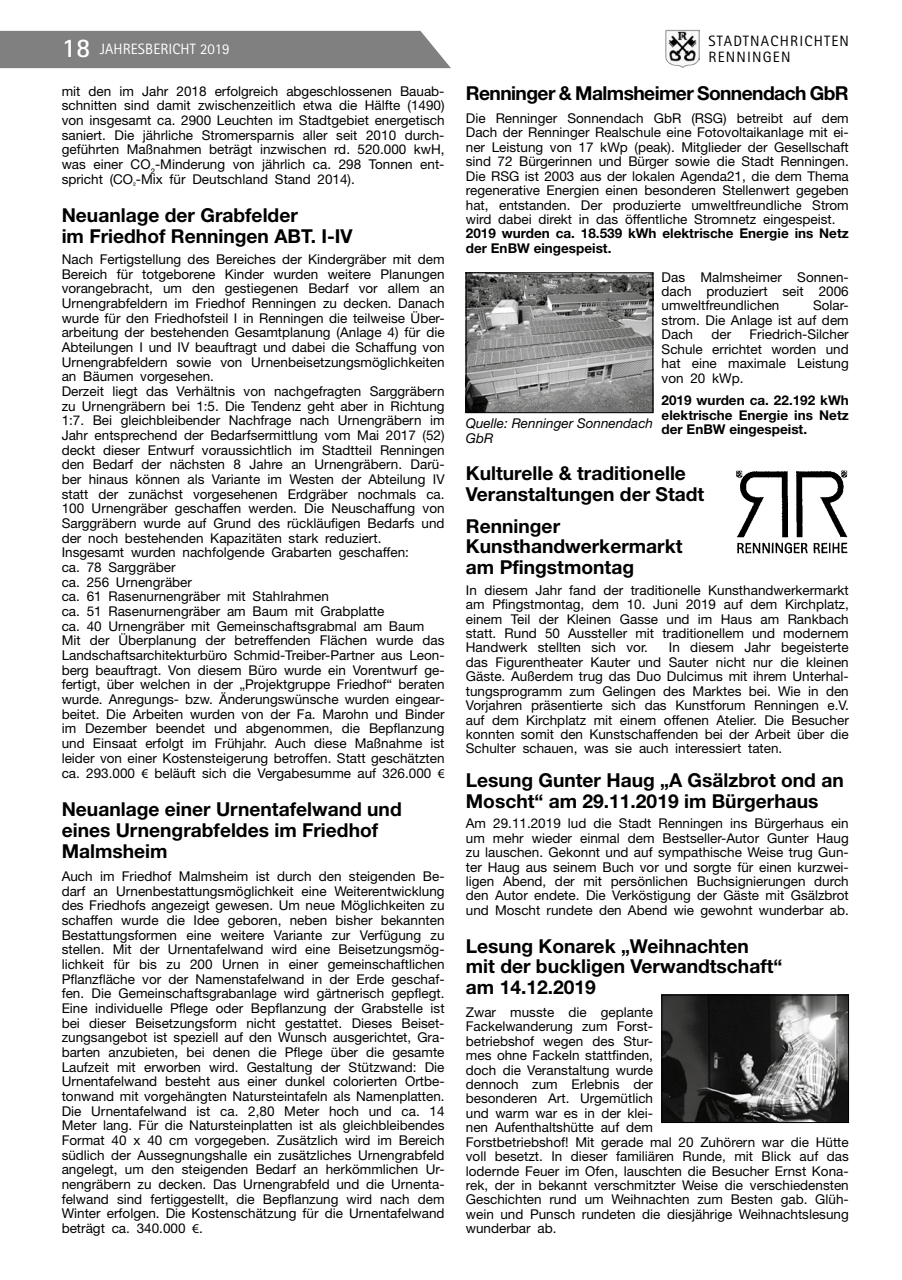
<style>
.page{position:relative;width:902px;height:1280px;background:#fff}
.page>*{position:absolute;margin:0;border:0;box-sizing:border-box;transform-origin:0 0}
.t1{font:700 27px "Rotis Sans Serif";color:#fff}
.t2{font:700 19.2px/20.7px "Helvetica Neue";color:#000}
.t3{font:700 19.2px "Helvetica Neue";letter-spacing:-.03em;color:#000}
.t4{font:15px "Rotis Sans Serif";letter-spacing:.08em;color:#000}
.t5{font:15px "Rotis Sans Serif";letter-spacing:.01em;color:#fff}
.t6{font:13.5px/14.7px "Helvetica Neue";color:#000;text-align:justify}
.t7{font:700 13.5px/14.4px "Helvetica Neue";color:#000}
.t8{font:italic 13.5px/14.4px "Helvetica Neue";color:#000}
.s1{font-family:"Myriad Pro"}
</style>
<div class="page">
<div style="left:0;top:31px;width:451px;height:37px;background:#808080"></div>
<img style="left:665px;top:30px;width:34px;height:38px">
<img style="left:468px;top:275px;width:183px;height:136px">
<div style="left:466px;top:273px;width:187px;height:140px;border:1px solid #000"></div>
<img style="left:736px;top:470px;width:112px;height:84px">
<img style="left:663px;top:997px;width:183px;height:124px">
<div style="left:661px;top:995px;width:187px;height:128px;border:1px solid #000"></div>
<p class="t4" style="left:708px;top:32px;width:142px">STADTNACHRICHTEN</p>
<h1 class="t1" style="left:62px;top:31px;width:30px">18</h1>
<p class="t4" style="left:708px;top:48px;width:84px">RENNINGEN</p>
<p class="t5" style="left:100px;top:40px;width:15px">JAHRE</p>
<p class="t5" style="left:138px;top:40px;width:24px">SBERICHT</p>
<p class="t5" style="left:200px;top:40px;width:31px">2019</p>
<p class="t6" style="left:62px;top:83px;width:384px">mit den im Jahr 2018 erfolgreich abgeschlossenen Bauab&shy;schnitten sind damit zwischenzeitlich etwa die Hälfte (1490) von insgesamt ca. 2900 Leuchten im Stadtgebiet energetisch saniert. Die jährliche Stromersparnis aller seit 2010 durch&shy;geführten Maßnahmen beträgt inzwischen rd. 520.000 kwH, was einer CO<sub>2</sub>-Minderung von jährlich ca. 298 Tonnen ent&shy;spricht (CO<sub>²</sub>-Mix für Deutschland Stand 2014).</p>
<h2 class="t2" style="left:62px;top:204px;width:292px">Neuanlage der Grabfelder<br>im Friedhof Renningen ABT. I-IV</h2>
<p class="t6" style="left:62px;top:251px;width:384px;text-align:left">Nach Fertigstellung des Bereiches der Kindergräber mit dem Bereich für totgeborene Kinder wurden weitere Planungen vorangebracht, um den gestiegenen Bedarf vor allem an Urnengrabfeldern im Friedhof Renningen zu decken. Danach wurde für den Friedhofsteil I in Renningen die teilweise Über&shy;arbeitung der bestehenden Gesamtplanung (Anlage 4) für die Abteilungen I und IV beauftragt und dabei die Schaffung von Urnengrabfeldern sowie von Urnenbeisetzungsmöglichkeiten an Bäumen vorgesehen.<br>Derzeit liegt das Verhältnis von nachgefragten Sarggräbern zu Urnengräbern bei 1:5. Die Tendenz geht aber in Richtung 1:7. Bei gleichbleibender Nachfrage nach Urnengräbern im Jahr entsprechend der Bedarfsermittlung vom Mai 2017 (52) deckt dieser Entwurf voraussichtlich im Stadtteil Renningen den Bedarf der nächsten 8 Jahre an Urnengräbern. Darü&shy;ber hinaus können als Variante im Westen der Abteilung IV statt der zunächst vorgesehenen Erdgräber nochmals ca.<br>100 Urnengräber geschaffen werden. Die Neuschaffung von Sarggräbern wurde auf Grund des rückläufigen Bedarfs und der noch bestehenden Kapazitäten stark reduziert.<br>Insgesamt wurden nachfolgende Grabarten geschaffen:<br>ca. 78 Sarggräber<br>ca. 256 Urnengräber<br>ca. 61 Rasenurnengräber mit Stahlrahmen<br>ca. 51 Rasenurnengräber am Baum mit Grabplatte<br>ca. 40 Urnengräber mit Gemeinschaftsgrabmal am Baum Mit der Überplanung der betreffenden Flächen wurde das Landschaftsarchitekturbüro Schmid-Treiber-Partner aus Leon&shy;berg beauftragt. Von diesem Büro wurde ein Vorentwurf ge&shy;fertigt, über welchen in der „Projektgruppe Friedhof“ beraten wurde. Anregungs- bzw. Änderungswünsche wurden eingear&shy;beitet. Die Arbeiten wurden von der Fa. Marohn und Binder im Dezember beendet und abgenommen, die Bepflanzung und Einsaat erfolgt im Frühjahr. Auch diese Maßnahme ist leider von einer Kostensteigerung betroffen. Statt geschätzten ca. 293.000 <span class="s1">€</span> beläuft sich die Vergabesumme auf 326.000 <span class="s1">€</span></p>
<h2 class="t2" style="left:62px;top:798px;width:341px">Neuanlage einer Urnentafelwand und eines Urnengrabfeldes im Friedhof<br>Malmsheim</h2>
<p class="t6" style="left:62px;top:868px;width:384px">Auch im Friedhof Malmsheim ist durch den steigenden Be&shy;darf an Urnenbestattungsmöglichkeit eine Weiterentwicklung des Friedhofs angezeigt gewesen. Um neue Möglichkeiten zu schaffen wurde die Idee geboren, neben bisher bekannten Bestattungsformen eine weitere Variante zur Verfügung zu stellen. Mit der Urnentafelwand wird eine Beisetzungsmög&shy;lichkeit für bis zu 200 Urnen in einer gemeinschaftlichen Pflanzfläche vor der Namenstafelwand in der Erde geschaf&shy;fen. Die Gemeinschaftsgrabanlage wird gärtnerisch gepflegt.<br>Eine individuelle Pflege oder Bepflanzung der Grabstelle ist bei dieser Beisetzungsform nicht gestattet. Dieses Beiset&shy;zungsangebot ist speziell auf den Wunsch ausgerichtet, Gra&shy;barten anzubieten, bei denen die Pflege über die gesamte Laufzeit mit erworben wird. Gestaltung der Stützwand: Die Urnentafelwand besteht aus einer dunkel colorierten Ortbe&shy;tonwand mit vorgehängten Natursteintafeln als Namenplatten.<br>Die Urnentafelwand ist ca. 2,80 Meter hoch und ca. 14<br>Meter lang. Für die Natursteinplatten ist als gleichbleibendes Format 40 x 40 cm vorgegeben. Zusätzlich wird im Bereich südlich der Aussegnungshalle ein zusätzliches Urnengrabfeld angelegt, um den steigenden Bedarf an herkömmlichen Ur&shy;nengräbern zu decken. Das Urnengrabfeld und die Urnenta&shy;felwand sind fertiggestellt, die Bepflanzung wird nach dem Winter erfolgen. Die Kostenschätzung für die Urnentafelwand beträgt ca. 340.000 <span class="s1">€</span>.</p>
<h2 class="t3" style="left:466px;top:81px;width:384px">Renninger &amp; Malmsheimer Sonnendach GbR</h2>
<p class="t6" style="left:466px;top:111px;width:384px">Die Renninger Sonnendach GbR (RSG) betreibt auf dem Dach der Renninger Realschule eine Fotovoltaikanlage mit ei&shy;ner Leistung von 17 kWp (peak). Mitglieder der Gesellschaft sind 72 Bürgerinnen und Bürger sowie die Stadt Renningen.<br>Die RSG ist 2003 aus der lokalen Agenda21, die dem Thema regenerative Energien einen besonderen Stellenwert gegeben hat, entstanden. Der produzierte umweltfreundliche Strom wird dabei direkt in das öffentliche Stromnetz eingespeist.</p>
<p class="t7" style="left:466px;top:226px;width:384px">2019 wurden ca. 18.539 kWh elektrische Energie ins Netz der EnBW eingespeist.</p>
<p class="t6" style="left:661px;top:269px;width:189px">Das Malmsheimer Sonnen&shy;dach produziert seit 2006 umweltfreundlichen</p>
<p class="t6" style="left:661px;top:298px;width:189px;text-indent:151px">Solar&shy;strom. Die Anlage ist auf dem Dach</p>
<p class="t6" style="left:661px;top:327px;width:189px;text-indent:88px">Friedrich-Silcher Schule errichtet worden und hat eine maximale Leistung von 20 kWp.</p>
<p class="t7" style="left:661px;top:393px;width:189px;text-align:justify">2019 wurden ca. 22.192 kWh elektrische Energie ins Netz der EnBW eingespeist.</p>
<h2 class="t2" style="left:466px;top:463px;width:240px">Kulturelle &amp; traditionelle<br>Veranstaltungen der Stadt</h2>
<h2 class="t2" style="left:466px;top:515px;width:218px">Renninger<br>Kunsthandwerkermarkt am Pfingstmontag</h2>
<p class="t6" style="left:466px;top:583px;width:384px">In diesem Jahr fand der traditionelle Kunsthandwerkermarkt am Pfingstmontag, dem 10. Juni 2019 auf dem Kirchplatz, einem Teil der Kleinen Gasse und im Haus am Rankbach statt. Rund 50 Aussteller mit traditionellem und modernem Handwerk stellten sich vor.</p>
<p class="t6" style="left:711px;top:327px;width:21px">der</p>
<p class="t8" style="left:466px;top:416px;width:189px">Quelle: Renninger Sonnendach<br>GbR</p>
<p class="t6" style="left:466px;top:640px;width:384px;text-indent:203px">In diesem Jahr begeisterte das Figurentheater Kauter und Sauter nicht nur die kleinen Gäste. Außerdem trug das Duo Dulcimus mit ihrem Unterhal&shy;tungsprogramm zum Gelingen des Marktes bei. Wie in den Vorjahren präsentierte sich das Kunstforum Renningen e.V. auf dem Kirchplatz mit einem offenen Atelier. Die Besucher konnten somit den Kunstschaffenden bei der Arbeit über die Schulter schauen, was sie auch interessiert taten.</p>
<h2 class="t2" style="left:466px;top:769px;width:379px">Lesung Gunter Haug „A Gsälzbrot ond an<br>Moscht“ am 29.11.2019 im Bürgerhaus</h2>
<p class="t6" style="left:466px;top:816px;width:384px">Am 29.11.2019 lud die Stadt Renningen ins Bürgerhaus ein um mehr wieder einmal dem Bestseller-Autor Gunter Haug zu lauschen. Gekonnt und auf sympathische Weise trug Gun&shy;ter Haug aus seinem Buch vor und sorgte für einen kurzwei&shy;ligen Abend, der mit persönlichen Buchsignierungen durch den Autor endete. Die Verköstigung der Gäste mit Gsälzbrot und Moscht rundete den Abend wie gewohnt wunderbar ab.</p>
<h2 class="t2" style="left:466px;top:935px;width:318px">Lesung Konarek „Weihnachten mit der buckligen Verwandtschaft“ am 14.12.2019</h2>
<p class="t6" style="left:466px;top:1005px;width:384px;text-align:left">Zwar musste die geplante<br>Fackelwanderung zum Forst-<br>betriebshof wegen des Stur-<br>mes ohne Fackeln stattfinden,<br>doch die Veranstaltung wurde<br>dennoch zum Erlebnis der<br>besonderen Art. Urgemütlich<br>und warm war es in der klei-<br>nen Aufenthaltshütte auf dem<br>Forstbetriebshof! Mit gerade mal 20 Zuhörern war die Hütte voll besetzt. In dieser familiären Runde, mit Blick auf das lodernde Feuer im Ofen, lauschten die Besucher Ernst Kona&shy;rek, der in bekannt verschmitzter Weise die verschiedensten Geschichten rund um Weihnachten zum Besten gab. Glüh&shy;wein und Punsch rundeten die diesjährige Weihnachtslesung wunderbar ab.</p>
</div>
